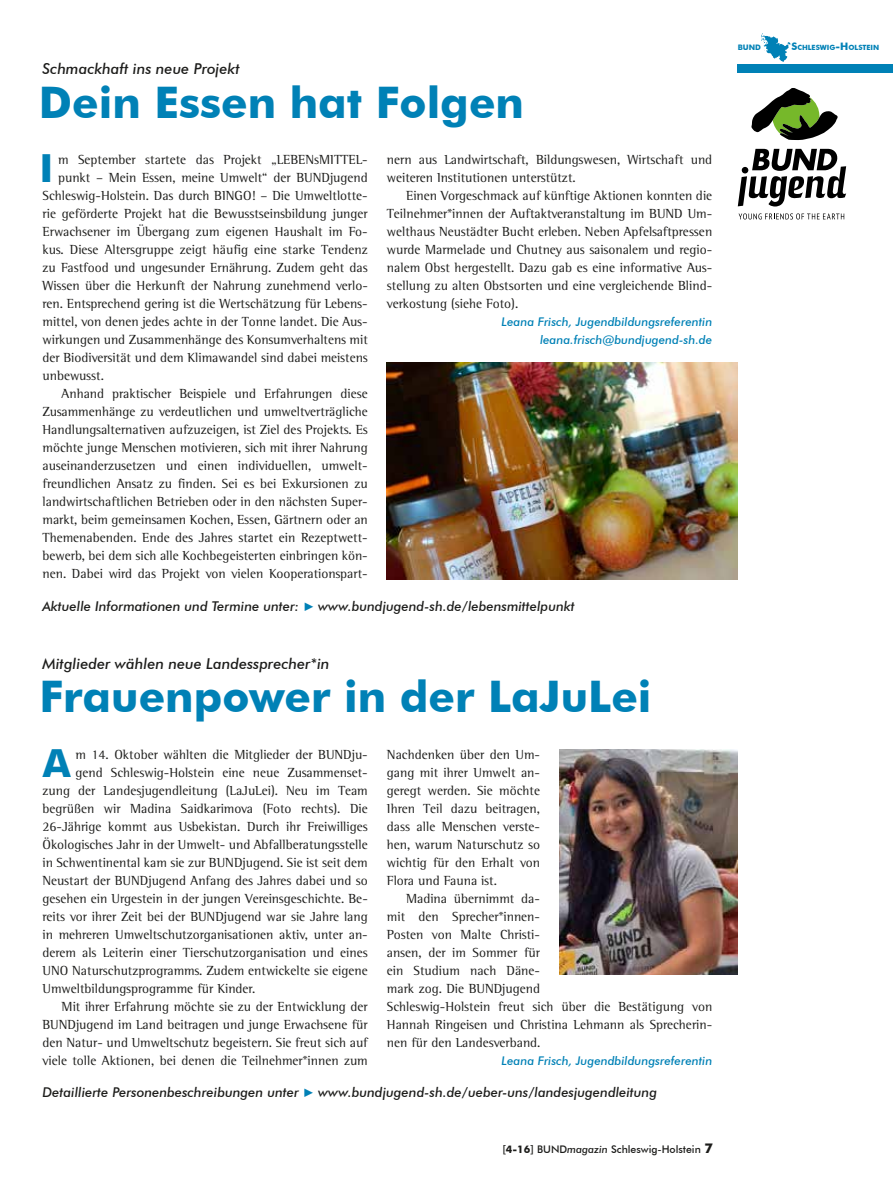
<style>
.page{position:relative;width:893px;height:1191px;background:#fff}
.page>*{position:absolute;margin:0;border:0;box-sizing:border-box;transform-origin:0 0}
.t1{font:700 43.5px "Futura BT";color:#0081b6}
.t2{font:700 38.7px "Futura BT";color:#0081b6}
.t3{font:italic 500 15px "Futura BT";color:#1d1d1b}
.t4{font:13.5px/18px "Agfa Rotis Semi Serif";color:#1d1d1b}
.t5{font:italic 500 13.5px "Futura BT";color:#1d1d1b}
.t6{font:italic 500 12px/18px "Futura BT";color:#0081b6;text-align:right}
.t7{font:500 10.5px "Futura BT";color:#1d1d1b}
.t8{font:700 7.65px "Futura BT";color:#0081b6}
.t9{font:700 7.2px "Futura BT";color:#0081b6}
.s1{font-family:"Times New Roman";font-weight:400;font-style:normal;font-size:12px;color:#0081b6}
.s2{font-family:"Agfa Rotis Sans Serif";font-weight:700}
.s3{font-weight:700}
.s4{font-style:italic}
.s5{font-weight:700;font-size:13.5px}
.s6{font-size:10.2px}
</style>
<div class="page">
<div style="left:738px;top:64px;width:155px;height:8px;background:#0081b6"></div>
<svg style="left:761px;top:33px;width:30px;height:29px"></svg>
<svg style="left:738px;top:149px;width:108px;height:57px"></svg>
<svg style="left:751px;top:88px;width:87px;height:52px"></svg>
<svg style="left:738px;top:213px;width:106px;height:6px"></svg>
<img style="left:387px;top:362px;width:351px;height:217px">
<img style="left:559px;top:749px;width:179px;height:225px">
<p class="t3" style="left:43px;top:60px;width:199px">Schmackhaft ins neue Projekt</p>
<h1 class="t1" style="left:39px;top:76px;width:486px">Dein Essen hat Folgen</h1>
<h2 class="t2" style="left:39px;top:145px;width:15px">I</h2>
<p class="t4" style="left:58px;top:151px;width:311px">m September startete das Projekt „LEBENsMITTEL-</p>
<p class="t4" style="left:58px;top:169px;width:311px">punkt – Mein Essen, meine Umwelt“ der BUNDjugend</p>
<p class="t4" style="left:43px;top:187px;width:327px">Schleswig-Holstein. Das durch BINGO! – Die Umweltlotte-</p>
<p class="t4" style="left:43px;top:205px;width:327px">rie geförderte Projekt hat die Bewusstseinsbildung junger</p>
<p class="t4" style="left:43px;top:223px;width:327px">Erwachsener im Übergang zum eigenen Haushalt im Fo-</p>
<p class="t4" style="left:43px;top:241px;width:327px">kus. Diese Altersgruppe zeigt häufig eine starke Tendenz</p>
<p class="t4" style="left:43px;top:259px;width:327px">zu Fastfood und ungesunder Ernährung. Zudem geht das</p>
<p class="t4" style="left:43px;top:277px;width:327px">Wissen über die Herkunft der Nahrung zunehmend verlo-</p>
<p class="t4" style="left:43px;top:295px;width:327px">ren. Entsprechend gering ist die Wertschätzung für Lebens-</p>
<p class="t4" style="left:43px;top:313px;width:327px">mittel, von denen jedes achte in der Tonne landet. Die Aus-</p>
<p class="t4" style="left:43px;top:331px;width:327px">wirkungen und Zusammenhänge des Konsumverhaltens mit</p>
<p class="t4" style="left:43px;top:349px;width:327px">der Biodiversität und dem Klimawandel sind dabei meistens</p>
<p class="t4" style="left:43px;top:367px;width:63px">unbewusst.</p>
<p class="t4" style="left:62px;top:385px;width:308px">Anhand praktischer Beispiele und Erfahrungen diese</p>
<p class="t4" style="left:43px;top:403px;width:327px">Zusammenhänge zu verdeutlichen und umweltverträgliche</p>
<p class="t4" style="left:43px;top:421px;width:327px">Handlungsalternativen aufzuzeigen, ist Ziel des Projekts. Es</p>
<p class="t4" style="left:43px;top:439px;width:327px">möchte junge Menschen motivieren, sich mit ihrer Nahrung</p>
<p class="t4" style="left:43px;top:457px;width:327px">auseinanderzusetzen und einen individuellen, umwelt-</p>
<p class="t4" style="left:43px;top:475px;width:327px">freundlichen Ansatz zu finden. Sei es bei Exkursionen zu</p>
<p class="t4" style="left:43px;top:493px;width:327px">landwirtschaftlichen Betrieben oder in den nächsten Super-</p>
<p class="t4" style="left:43px;top:511px;width:327px">markt, beim gemeinsamen Kochen, Essen, Gärtnern oder an</p>
<p class="t4" style="left:43px;top:529px;width:327px">Themenabenden. Ende des Jahres startet ein Rezeptwett-</p>
<p class="t4" style="left:43px;top:547px;width:327px">bewerb, bei dem sich alle Kochbegeisterten einbringen kön-</p>
<p class="t4" style="left:43px;top:565px;width:327px">nen. Dabei wird das Projekt von vielen Kooperationspart-</p>
<p class="t4" style="left:387px;top:151px;width:327px">nern aus Landwirtschaft, Bildungswesen, Wirtschaft und weiteren Institutionen unterstützt.</p>
<p class="t4" style="left:387px;top:187px;width:327px;text-align:justify;text-indent:19px">Einen Vorgeschmack auf künftige Aktionen konnten die Teilnehmer*innen der Auftaktveranstaltung im BUND Um&shy;welthaus Neustädter Bucht erleben. Neben Apfelsaftpressen wurde Marmelade und Chutney aus saisonalem und regio&shy;nalem Obst hergestellt. Dazu gab es eine informative Aus&shy;stellung zu alten Obstsorten und eine vergleichende Blind&shy;verkostung (siehe Foto).</p>
<p class="t6" style="left:501px;top:313px;width:212px">Leana Frisch, Jugendbildungsreferentin leana.frisch@bundjugend-sh.de</p>
<p class="t5" style="left:43px;top:597px;width:534px">Aktuelle Informationen und Termine unter: <span class="s1">►</span> www.bundjugend-sh.de/lebensmittelpunkt</p>
<p class="t3" style="left:43px;top:654px;width:289px">Mitglieder wählen neue Landessprecher*in</p>
<h1 class="t1" style="left:39px;top:670px;width:614px">Frauenpower in der LaJuLei</h1>
<h2 class="t2" style="left:43px;top:739px;width:29px">A</h2>
<p class="t4" style="left:76px;top:745px;width:294px">m 14. Oktober wählten die Mitglieder der BUNDju-</p>
<p class="t4" style="left:76px;top:763px;width:294px">gend Schleswig-Holstein eine neue Zusammenset-</p>
<p class="t4" style="left:43px;top:781px;width:327px">zung der Landesjugendleitung (LaJuLei). Neu im Team</p>
<p class="t4" style="left:43px;top:799px;width:327px">begrüßen wir Madina Saidkarimova (Foto rechts). Die</p>
<p class="t4" style="left:43px;top:817px;width:327px">26-Jährige kommt aus Usbekistan. Durch ihr Freiwilliges</p>
<p class="t4" style="left:43px;top:835px;width:327px">Ökologisches Jahr in der Umwelt- und Abfallberatungsstelle</p>
<p class="t4" style="left:43px;top:853px;width:327px">in Schwentinental kam sie zur BUNDjugend. Sie ist seit dem</p>
<p class="t4" style="left:43px;top:871px;width:327px">Neustart der BUNDjugend Anfang des Jahres dabei und so</p>
<p class="t4" style="left:43px;top:889px;width:327px">gesehen ein Urgestein in der jungen Vereinsgeschichte. Be-</p>
<p class="t4" style="left:43px;top:907px;width:327px">reits vor ihrer Zeit bei der BUNDjugend war sie Jahre lang</p>
<p class="t4" style="left:43px;top:925px;width:327px">in mehreren Umweltschutzorganisationen aktiv, unter an-</p>
<p class="t4" style="left:43px;top:943px;width:327px">derem als Leiterin einer Tierschutzorganisation und eines</p>
<p class="t4" style="left:43px;top:961px;width:327px">UNO Naturschutzprogramms. Zudem entwickelte sie eigene</p>
<p class="t4" style="left:43px;top:979px;width:214px">Umweltbildungsprogramme für Kinder.</p>
<p class="t4" style="left:62px;top:997px;width:308px">Mit ihrer Erfahrung möchte sie zu der Entwicklung der</p>
<p class="t4" style="left:43px;top:1015px;width:327px">BUNDjugend im Land beitragen und junge Erwachsene für</p>
<p class="t4" style="left:43px;top:1033px;width:327px">den Natur- und Umweltschutz begeistern. Sie freut sich auf</p>
<p class="t4" style="left:43px;top:1051px;width:327px">viele tolle Aktionen, bei denen die Teilnehmer*innen zum</p>
<p class="t4" style="left:387px;top:745px;width:155px;text-align:justify">Nachdenken über den Um&shy;gang mit ihrer Umwelt an&shy;geregt werden. Sie möchte Ihren Teil dazu beitragen, dass alle Menschen verste&shy;hen, warum Naturschutz so wichtig für den Erhalt von Flora und Fauna ist.</p>
<p class="t4" style="left:387px;top:889px;width:327px;text-indent:19px">Madina übernimmt da-<br>mit den Sprecher*innen-<br>Posten von Malte Christi-<br>ansen, der im Sommer für<br>ein Studium nach Däne-<br>mark zog. Die BUNDjugend<br>Schleswig-Holstein freut sich über die Bestätigung von<br>Hannah Ringeisen und Christina Lehmann als Sprecherin&shy;nen für den Landesverband.</p>
<p class="t6" style="left:501px;top:1051px;width:212px">Leana Frisch, Jugendbildungsreferentin</p>
<p class="t5" style="left:43px;top:1083px;width:616px">Detaillierte Personenbeschreibungen unter <span class="s1">►</span> www.bundjugend-sh.de/ueber-uns/landesjugendleitung</p>
<p class="t7" style="left:502px;top:1142px;width:212px"><span class="s2">[</span><span class="s3">4-16</span><span class="s2">]</span> BUND<span class="s4">magazin</span> Schleswig-Holstein <span class="s5">7</span></p>
<p class="t8" style="left:738px;top:43px;width:25px">BUND</p>
<p class="t9" style="left:791px;top:44px;width:89px"><span class="s6">S</span>CHLESWIG<span class="s6">-H</span> OLSTEIN</p>
</div>
